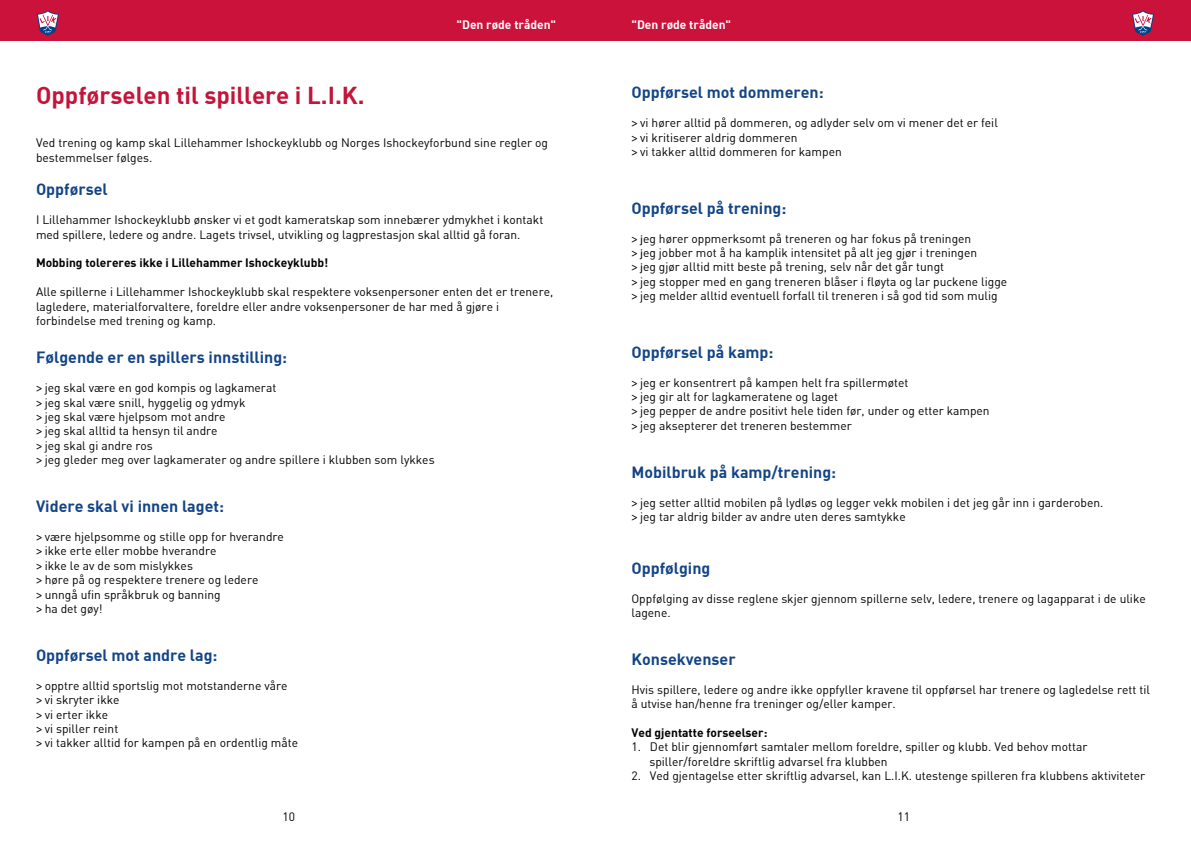
<style>
.page{position:relative;width:1191px;height:842px;background:#fff}
.page>*{position:absolute;margin:0;border:0;box-sizing:border-box;transform-origin:0 0}
.t1{font:700 24px "DI Nbek";color:#c51439}
.t2{font:700 16px "DI Nbek";color:#134486}
.t3{font:12px/14.4px "DIN Bek";color:#000}
.t4{font:700 12px "DI Nbek";color:#000}
.t5{font:700 12px "DI Nbek";color:#fff}
.s1{font-family:"Calibri"}
</style>
<div class="page">
<div style="left:0;top:0;width:1191px;height:41px;background:#cb123a"></div>
<svg style="left:37px;top:10px;width:22px;height:26px"></svg>
<svg style="left:1132px;top:10px;width:22px;height:26px"></svg>
<p class="t5" style="left:456px;top:17px;width:101px">"Den røde tråden"</p>
<p class="t5" style="left:631px;top:17px;width:101px">"Den røde tråden"</p>
<h1 class="t1" style="left:36px;top:80px;width:330px">Oppførselen til spillere i L.I.K.</h1>
<p class="t3" style="left:36px;top:136px;width:513px">Ved trening og kamp skal Lillehammer Ishockeyklubb og Norges Ishockeyforbund sine regler og bestemmelser følges.</p>
<h2 class="t2" style="left:36px;top:179px;width:73px">Oppførsel</h2>
<p class="t3" style="left:36px;top:212px;width:509px">I Lillehammer Ishockeyklubb ønsker vi et godt kameratskap som innebærer ydmykhet i kontakt med spillere, ledere og andre. Lagets trivsel, utvikling og lagprestasjon skal alltid gå foran.</p>
<p class="t4" style="left:36px;top:255px;width:294px">Mobbing tolereres ikke i Lillehammer Ishockeyklubb!</p>
<p class="t3" style="left:36px;top:284px;width:519px">Alle spillerne i Lillehammer Ishockeyklubb skal respektere voksenpersoner enten det er trenere, lagledere, materialforvaltere, foreldre eller andre voksenpersoner de har med å gjøre i forbindelse med trening og kamp.</p>
<h2 class="t2" style="left:36px;top:347px;width:253px">Følgende er en spillers innstilling:</h2>
<p class="t3" style="left:36px;top:380px;width:400px"><span class="s1">˃</span> jeg skal være en god kompis og lagkamerat<br><span class="s1">˃</span> jeg skal være snill, hyggelig og ydmyk<br><span class="s1">˃</span> jeg skal være hjelpsom mot andre<br><span class="s1">˃</span> jeg skal alltid ta hensyn til andre<br><span class="s1">˃</span> jeg skal gi andre ros<br><span class="s1">˃</span> jeg gleder meg over lagkamerater og andre spillere i klubben som lykkes</p>
<h2 class="t2" style="left:36px;top:496px;width:189px">Videre skal vi innen laget:</h2>
<p class="t3" style="left:36px;top:529px;width:249px"><span class="s1">˃</span> være hjelpsomme og stille opp for hverandre <span class="s1">˃</span> ikke erte eller mobbe hverandre<br><span class="s1">˃</span> ikke le av de som mislykkes<br><span class="s1">˃</span> høre på og respektere trenere og ledere<br><span class="s1">˃</span> unngå ufin språkbruk og banning<br><span class="s1">˃</span> ha det gøy!</p>
<h2 class="t2" style="left:36px;top:645px;width:183px">Oppførsel mot andre lag:</h2>
<p class="t3" style="left:36px;top:678px;width:263px"><span class="s1">˃</span> opptre alltid sportslig mot motstanderne våre<br><span class="s1">˃</span> vi skryter ikke<br><span class="s1">˃</span> vi erter ikke<br><span class="s1">˃</span> vi spiller reint<br><span class="s1">˃</span> vi takker alltid for kampen på en ordentlig måte</p>
<h2 class="t2" style="left:631px;top:82px;width:194px">Oppførsel mot dommeren:</h2>
<p class="t3" style="left:631px;top:116px;width:368px"><span class="s1">˃</span> vi hører alltid på dommeren, og adlyder selv om vi mener det er feil <span class="s1">˃</span> vi kritiserer aldrig dommeren<br><span class="s1">˃</span> vi takker alltid dommeren for kampen</p>
<h2 class="t2" style="left:631px;top:197px;width:156px">Oppførsel på trening:</h2>
<p class="t3" style="left:631px;top:231px;width:377px"><span class="s1">˃ j</span>eg hører oppmerksomt på treneren og har fokus på treningen<br><span class="s1">˃ j</span>eg jobber mot å ha kamplik intensitet på alt jeg gjør i treningen<br><span class="s1">˃ j</span>eg gjør alltid mitt beste på trening, selv når det går tungt<br><span class="s1">˃</span> jeg stopper med en gang treneren blåser i fløyta og lar puckene ligge <span class="s1">˃</span> jeg melder alltid eventuell forfall til treneren i så god tid som mulig</p>
<h2 class="t2" style="left:631px;top:341px;width:143px">Oppførsel på kamp:</h2>
<p class="t3" style="left:631px;top:375px;width:360px"><span class="s1">˃</span> jeg er konsentrert på kampen helt fra spillermøtet<br><span class="s1">˃</span> jeg gir alt for lagkameratene og laget<br><span class="s1">˃</span> jeg pepper de andre positivt hele tiden før, under og etter kampen <span class="s1">˃</span> jeg aksepterer det treneren bestemmer</p>
<h2 class="t2" style="left:631px;top:461px;width:206px">Mobilbruk på kamp/trening:</h2>
<p class="t3" style="left:631px;top:495px;width:473px"><span class="s1">˃</span> jeg setter alltid mobilen på lydløs og legger vekk mobilen i det jeg går inn i garderoben. <span class="s1">˃</span> jeg tar aldrig bilder av andre uten deres samtykke</p>
<h2 class="t2" style="left:631px;top:557px;width:80px">Oppfølging</h2>
<p class="t3" style="left:631px;top:591px;width:516px">Oppfølging av disse reglene skjer gjennom spillerne selv, ledere, trenere og lagapparat i de ulike lagene.</p>
<h2 class="t2" style="left:631px;top:649px;width:106px">Konsekvenser</h2>
<p class="t3" style="left:631px;top:682px;width:520px">Hvis spillere, ledere og andre ikke oppfyller kravene til oppførsel har trenere og lagledelse rett til å utvise han/henne fra treninger og/eller kamper.</p>
<p class="t4" style="left:631px;top:725px;width:137px">Ved gjentatte forseelser:</p>
<p class="t3" style="left:649px;top:740px;width:439px;text-indent:-18px">1. Det blir gjennomført samtaler mellom foreldre, spiller og klubb. Ved behov mottar spiller/foreldre skriftlig advarsel fra klubben</p>
<p class="t3" style="left:631px;top:768px;width:515px">2. Ved gjentagelse etter skriftlig advarsel, kan L.I.K. utestenge spilleren fra klubbens aktiviteter</p>
<p class="t3" style="left:282px;top:810px;width:14px">10</p>
<p class="t3" style="left:897px;top:810px;width:14px">11</p>
</div>
